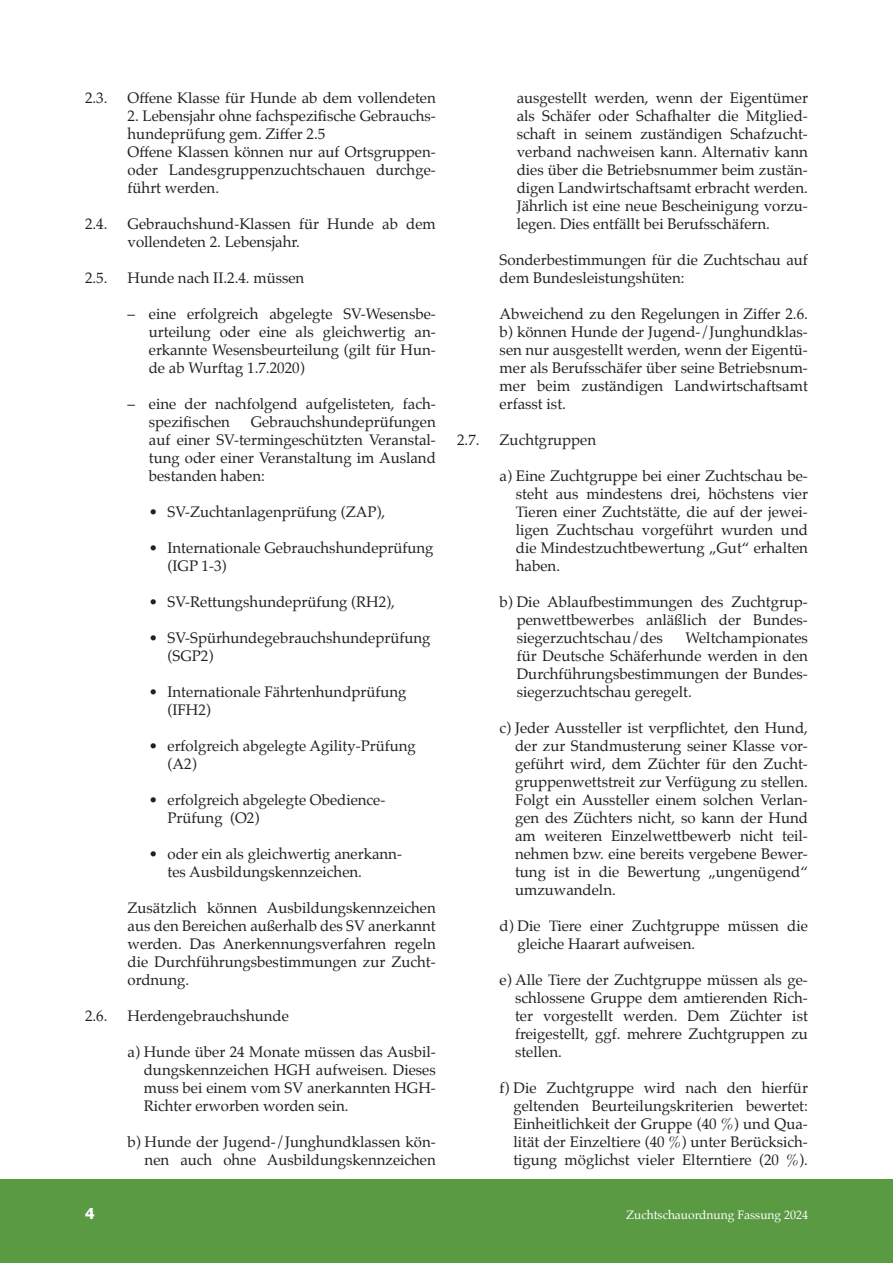
<style>
.page{position:relative;width:893px;height:1263px;background:#fff}
.page>*{position:absolute;margin:0;border:0;box-sizing:border-box;transform-origin:0 0}
.t1{font:15px/18px "Palatino";color:#231f20;text-align:justify}
.t2{font:700 15px "Tahoma";color:#fff}
.t3{font:12px "Palatino";color:#fff}
</style>
<div class="page">
<div style="left:0;top:1180px;width:893px;height:83px;background:#5a9a43"></div>
<p class="t1" style="left:85px;top:89px;width:24px">2.3.</p>
<p class="t1" style="left:128px;top:89px;width:310px">Offene Klasse für Hunde ab dem vollendeten</p>
<p class="t1" style="left:128px;top:107px;width:310px">2. Lebensjahr ohne fachspezifische Gebrauchs&shy;hundeprüfung gem. Ziffer 2.5</p>
<p class="t1" style="left:128px;top:143px;width:310px">Offene Klassen können nur auf Ortsgruppen&shy;oder Landesgruppenzuchtschauen durchge&shy;führt werden.</p>
<p class="t1" style="left:85px;top:215px;width:24px">2.4.</p>
<p class="t1" style="left:128px;top:215px;width:310px">Gebrauchshund-Klassen für Hunde ab dem vollendeten 2. Lebensjahr.</p>
<p class="t1" style="left:85px;top:269px;width:24px">2.5.</p>
<p class="t1" style="left:128px;top:269px;width:178px">Hunde nach II.2.4. müssen</p>
<p class="t1" style="left:149px;top:305px;width:289px;text-indent:-21px">– eine erfolgreich abgelegte SV-Wesensbe&shy;urteilung oder eine als gleichwertig an&shy;erkannte Wesensbeurteilung (gilt für Hun&shy;de ab Wurftag 1.7.2020)</p>
<p class="t1" style="left:149px;top:395px;width:289px;text-indent:-21px">– eine der nachfolgend aufgelisteten, fach&shy;spezifischen</p>
<p class="t1" style="left:149px;top:413px;width:289px;text-indent:102px">Gebrauchshundeprüfungen auf einer SV-termingeschützten Veranstal&shy;tung oder einer Veranstaltung im Ausland bestanden haben:</p>
<p class="t1" style="left:149px;top:503px;width:238px">• SV-Zuchtanlagenprüfung (ZAP),</p>
<p class="t1" style="left:168px;top:539px;width:268px;text-indent:-19px">• Internationale Gebrauchshundeprüfung (IGP 1-3)</p>
<p class="t1" style="left:149px;top:593px;width:248px">• SV-Rettungshundeprüfung (RH2),</p>
<p class="t1" style="left:168px;top:629px;width:265px;text-indent:-19px">• SV-Spürhundegebrauchshundeprüfung (SGP2)</p>
<p class="t1" style="left:168px;top:683px;width:241px;text-indent:-19px">• Internationale Fährtenhundprüfung (IFH2)</p>
<p class="t1" style="left:168px;top:737px;width:250px;text-indent:-19px">• erfolgreich abgelegte Agility-Prüfung (A2)</p>
<p class="t1" style="left:168px;top:791px;width:219px;text-indent:-19px">• erfolgreich abgelegte Obedience-<br>Prüfung (O2)</p>
<p class="t1" style="left:168px;top:845px;width:236px;text-indent:-19px">• oder ein als gleichwertig anerkann&shy;tes Ausbildungskennzeichen.</p>
<p class="t1" style="left:128px;top:899px;width:310px">Zusätzlich können Ausbildungskennzeichen aus den Bereichen außerhalb des SV anerkannt werden. Das Anerkennungsverfahren regeln die Durchführungsbestimmungen zur Zucht&shy;ordnung.</p>
<p class="t1" style="left:85px;top:1007px;width:24px">2.6.</p>
<p class="t1" style="left:128px;top:1007px;width:163px">Herdengebrauchshunde</p>
<p class="t1" style="left:144px;top:1043px;width:294px;text-indent:-16px">a) Hunde über 24 Monate müssen das Ausbil&shy;dungskennzeichen HGH aufweisen. Dieses muss bei einem vom SV anerkannten HGH-Richter erworben worden sein.</p>
<p class="t1" style="left:128px;top:1133px;width:310px;text-align:right">b) Hunde der Jugend-/Junghundklassen kön&shy;nen auch ohne Ausbildungskennzeichen</p>
<p class="t1" style="left:517px;top:89px;width:293px">ausgestellt werden, wenn der Eigentümer als Schäfer oder Schafhalter die Mitglied&shy;schaft in seinem zuständigen Schafzucht&shy;verband nachweisen kann. Alternativ kann dies über die Betriebsnummer beim zustän&shy;digen Landwirtschaftsamt erbracht werden.<br>Jährlich ist eine neue Bescheinigung vorzu&shy;legen. Dies entfällt bei Berufsschäfern.</p>
<p class="t1" style="left:500px;top:251px;width:310px">Sonderbestimmungen für die Zuchtschau auf dem Bundesleistungshüten:</p>
<p class="t1" style="left:500px;top:305px;width:310px">Abweichend zu den Regelungen in Ziffer 2.6. b) können Hunde der Jugend-/Junghundklas&shy;sen nur ausgestellt werden, wenn der Eigentü&shy;mer als Berufsschäfer über seine Betriebsnum&shy;mer beim zuständigen Landwirtschaftsamt erfasst ist.</p>
<p class="t1" style="left:457px;top:431px;width:24px">2.7.</p>
<p class="t1" style="left:500px;top:431px;width:98px">Zuchtgruppen</p>
<p class="t1" style="left:516px;top:467px;width:294px;text-indent:-16px">a) Eine Zuchtgruppe bei einer Zuchtschau be&shy;steht aus mindestens drei, höchstens vier Tieren einer Zuchtstätte, die auf der jewei&shy;ligen Zuchtschau vorgeführt wurden und die Mindestzuchtbewertung „Gut“ erhalten haben.</p>
<p class="t1" style="left:517px;top:593px;width:293px;text-indent:-17px">b) Die Ablaufbestimmungen des Zuchtgrup&shy;penwettbewerbes anläßlich der Bundes&shy;siegerzuchtschau/des</p>
<p class="t1" style="left:517px;top:629px;width:293px;text-indent:169px">Weltchampionates für Deutsche Schäferhunde werden in den Durchführungsbestimmungen der Bundes&shy;siegerzuchtschau geregelt.</p>
<p class="t1" style="left:515px;top:719px;width:294px;text-indent:-15px">c) Jeder Aussteller ist verpflichtet, den Hund, der zur Standmusterung seiner Klasse vor&shy;geführt wird, dem Züchter für den Zucht&shy;gruppenwettstreit zur Verfügung zu stellen.<br>Folgt ein Aussteller einem solchen Verlan&shy;gen des Züchters nicht, so kann der Hund am weiteren Einzelwettbewerb nicht teil&shy;nehmen bzw. eine bereits vergebene Bewer&shy;tung ist in die Bewertung „ungenügend“ umzuwandeln.</p>
<p class="t1" style="left:518px;top:917px;width:292px;text-indent:-18px">d) Die Tiere einer Zuchtgruppe müssen die gleiche Haarart aufweisen.</p>
<p class="t1" style="left:515px;top:971px;width:294px;text-indent:-15px">e) Alle Tiere der Zuchtgruppe müssen als ge&shy;schlossene Gruppe dem amtierenden Rich&shy;ter vorgestellt werden. Dem Züchter ist freigestellt, ggf. mehrere Zuchtgruppen zu stellen.</p>
<p class="t1" style="left:513px;top:1079px;width:296px;text-indent:-14px">f) Die Zuchtgruppe wird nach den hierfür geltenden Beurteilungskriterien bewertet:<br>Einheitlichkeit der Gruppe (40 %) und Qua&shy;lität der Einzeltiere (40 %) unter Berücksich&shy;tigung möglichst vieler Elterntiere (20 %).</p>
<p class="t2" style="left:85px;top:1203px;width:11px">4</p>
<p class="t3" style="left:626px;top:1205px;width:184px">Zuchtschauordnung Fassung 2024</p>
</div>
